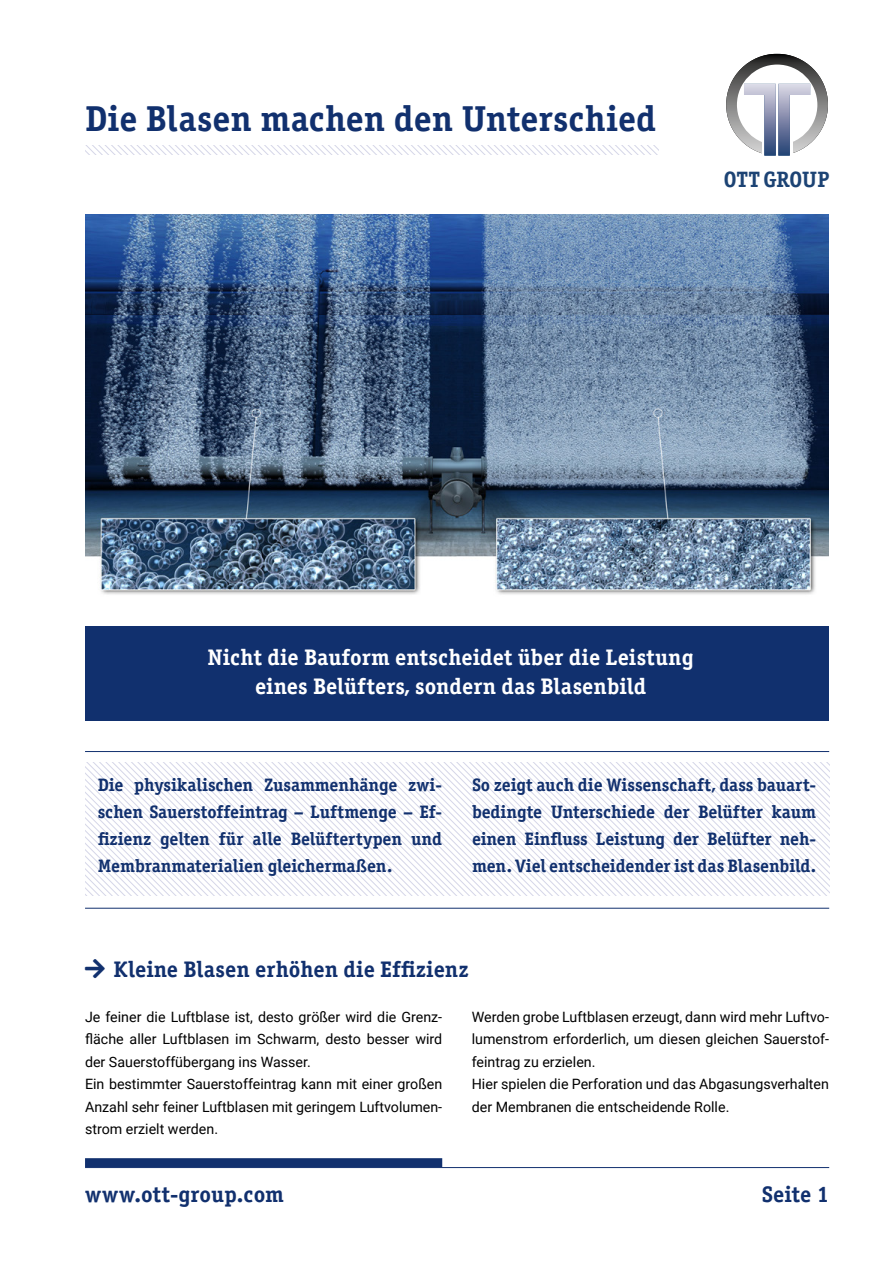
<style>
.page{position:relative;width:893px;height:1263px;background:#fff}
.page>*{position:absolute;margin:0;border:0;box-sizing:border-box;transform-origin:0 0}
.t1{font:700 36px "Officina Serif ITC";color:#11306e}
.t2{font:700 22.5px/28.5px "Officina Serif ITC";color:#fff;text-align:center}
.t3{font:700 22.5px "Officina Serif ITC";color:#11306e}
.t4{font:700 22.2px "Officina Serif ITC";color:#1c4374}
.t5{font:700 18px/27px "Officina Serif ITC";letter-spacing:-.01em;color:#11306e;text-align:justify}
.t6{font:14.25px/22.5px "Roboto";color:#000}
</style>
<div class="page">
<hr style="left:85px;top:1167px;width:744px;height:1px;background:#11306e">
<div style="left:85px;top:1158px;width:357px;height:9px;background:#11306e"></div>
<svg style="left:85px;top:145px;width:573px;height:10px"></svg>
<svg style="left:726px;top:54px;width:102px;height:102px;background:#6b6b6a"></svg>
<div style="left:737px;top:65px;width:80px;height:80px;background:#fff;border-radius:50%"></div>
<svg style="left:744px;top:84px;width:66px;height:72px"></svg>
<svg style="left:488px;top:762px;width:7px;height:134px"></svg>
<svg style="left:495px;top:762px;width:334px;height:134px"></svg>
<hr style="left:85px;top:751px;width:744px;height:1px;background:#11306e">
<hr style="left:85px;top:908px;width:744px;height:1px;background:#11306e">
<div style="left:85px;top:626px;width:744px;height:95px;background:#11306e"></div>
<img style="left:85px;top:214px;width:744px;height:381px">
<h1 class="t1" style="left:85px;top:95px;width:573px">Die Blasen machen den Unterschied</h1>
<h3 class="t4" style="left:724px;top:165px;width:107px">OTT GROUP</h3>
<h2 class="t2" style="left:208px;top:643px;width:488px">Nicht die Bauform entscheidet über die Leistung eines Belüfters, sondern das Blasenbild</h2>
<p class="t5" style="left:98px;top:771px;width:346px">Die physikalischen Zusammenhänge zwi&shy;schen Sauerstoffeintrag – Luftmenge – Ef&shy;fizienz gelten für alle Belüftertypen und Membranmaterialien gleichermaßen.</p>
<p class="t5" style="left:472px;top:771px;width:346px">So zeigt auch die Wissenschaft, dass bauart&shy;bedingte Unterschiede der Belüfter kaum einen Einfluss Leistung der Belüfter neh&shy;men. Viel entscheidender ist das Blasenbild.</p>
<h2 class="t3" style="left:114px;top:954px;width:357px">Kleine Blasen erhöhen die Effizienz</h2>
<p class="t6" style="left:85px;top:1005px;width:359px">Je feiner die Luftblase ist, desto größer wird die Grenz&shy;fläche aller Luftblasen im Schwarm, desto besser wird der Sauerstoffübergang ins Wasser.<br>Ein bestimmter Sauerstoffeintrag kann mit einer großen Anzahl sehr feiner Luftblasen mit geringem Luftvolumen&shy;strom erzielt werden.</p>
<p class="t6" style="left:472px;top:1005px;width:359px">Werden grobe Luftblasen erzeugt, dann wird mehr Luftvo&shy;lumenstrom erforderlich, um diesen gleichen Sauerstof&shy;feintrag zu erzielen.<br>Hier spielen die Perforation und das Abgasungsverhalten der Membranen die entscheidende Rolle.</p>
<h2 class="t3" style="left:85px;top:1179px;width:200px">www.ott-group.com</h2>
<h2 class="t3" style="left:762px;top:1179px;width:69px">Seite 1</h2>
</div>
